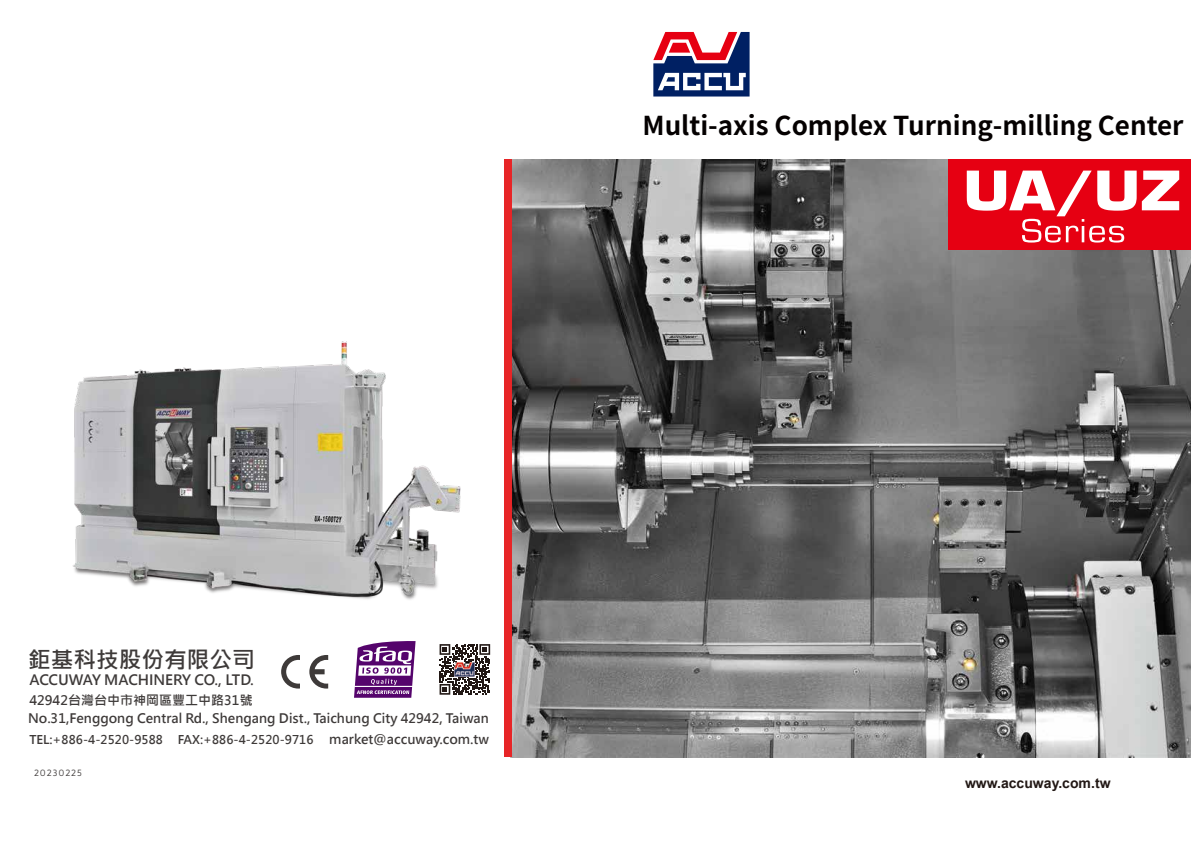
<style>
.page{position:relative;width:1191px;height:842px;background:#fff}
.page>*{position:absolute;margin:0;border:0;box-sizing:border-box;transform-origin:0 0}
.t1{font:700 53px "Eurostile LT";color:#fff;scale:1.15 1}
.t2{font:700 26px "Noto Sans CJ Ktc";color:#040000}
.t3{font:700 22.7px "Microsoft Jheng Hei";color:#3e3a39}
.t4{font:700 14.2px "Microsoft Jheng Hei";color:#3e3a39}
.t5{font:700 14px "Arial";color:#221815}
.t6{font:700 13px/18.3px "Microsoft Jheng Hei";color:#3e3a39}
.t7{font:700 12px "Microsoft Jheng Hei";color:#3e3a39}
.t8{font:9px "Akwe Pro";letter-spacing:.1em;color:#3e3a39}
.s1{font-size:13px}
</style>
<div class="page">
<svg style="left:653px;top:32px;width:96px;height:65px"></svg>
<svg style="left:281px;top:655px;width:19px;height:33px"></svg>
<svg style="left:309px;top:655px;width:19px;height:33px"></svg>
<svg style="left:439px;top:644px;width:51px;height:51px"></svg>
<img style="left:455px;top:662px;width:20px;height:14px">
<svg style="left:354px;top:641px;width:61px;height:57px"></svg>
<hr style="left:355px;top:686px;width:57px;height:1px;background:#fff">
<img style="left:511px;top:159px;width:680px;height:598px">
<div style="left:504px;top:159px;width:7px;height:598px;background:#e72527"></div>
<div style="left:948px;top:159px;width:243px;height:91px;background:#e60012"></div>
<svg style="left:1022px;top:219px;width:102px;height:24px"></svg>
<img style="left:73px;top:341px;width:388px;height:259px">
<h2 class="t2" style="left:642px;top:110px;width:542px">Multi-axis Complex Turning-milling Center</h2>
<h1 class="t1" style="left:963px;top:158px;width:191px">UA/UZ</h1>
<h3 class="t3" style="left:28px;top:646px;width:228px">鉅基科技股份有限公司</h3>
<p class="t4" style="left:30px;top:671px;width:226px">ACCUWAY MACHINERY CO., LTD.</p>
<p class="t6" style="left:28px;top:691px;width:462px">42942台灣台中市神岡區豐工中路31號<br>No.31,Fenggong Central Rd., Shengang Dist., Taichung City 42942, Taiwan</p>
<p class="t7" style="left:29px;top:732px;width:461px">TEL:+886-4-2520-9588 FAX:+886-4-2520-9716 <span class="s1">market@accuway.com.tw</span></p>
<p class="t8" style="left:34px;top:765px;width:49px">20230225</p>
<p class="t5" style="left:965px;top:773px;width:147px">www.accuway.com.tw</p>
</div>
